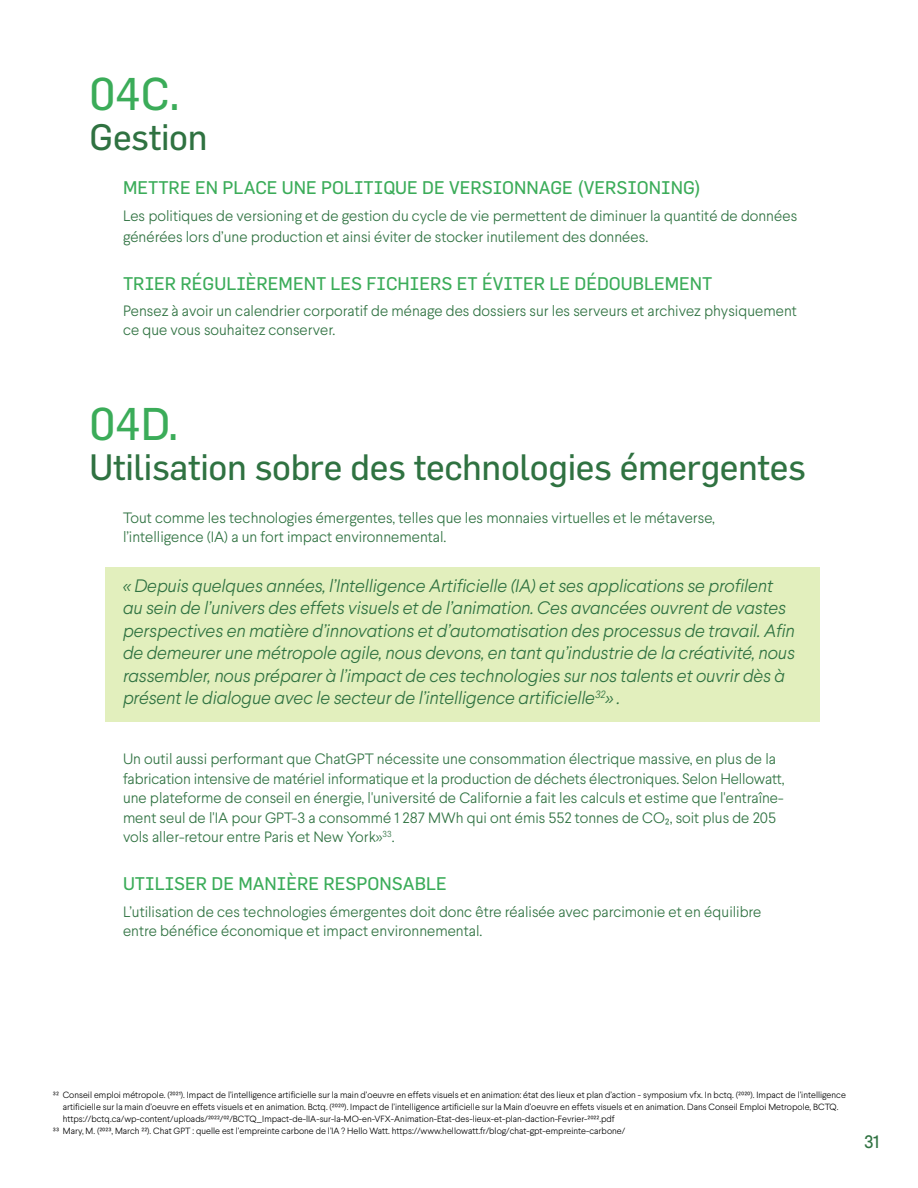
<style>
.page{position:relative;width:918px;height:1188px;background:#fff}
.page>*{position:absolute;margin:0;border:0;box-sizing:border-box;transform-origin:0 0}
.t1{font:45px "Flama";letter-spacing:-.01em;color:#3bac59}
.t2{font:36px "Flama";letter-spacing:-.01em;color:#2f7241}
.t3{font:italic 300 18px/22.5px "Larsseit";letter-spacing:-.01em;color:#2f7241}
.t4{font:18px "Flama";color:#3bac59}
.t5{font:18px "Larsseit";color:#2f7241}
.t6{font:300 15px/19.5px "Larsseit";color:#2f7241}
.t7{font:300 9px "Larsseit";color:#000}
</style>
<div class="page">
<div style="left:105px;top:567px;width:715px;height:154px;background:#e2efbd"></div>
<h1 class="t1" style="left:90px;top:67px;width:92px">04C.</h1>
<h2 class="t2" style="left:90px;top:115px;width:119px">Gestion</h2>
<p class="t4" style="left:123px;top:177px;width:580px">METTRE EN PLACE UNE POLITIQUE DE VERSIONNAGE (VERSIONING)</p>
<p class="t6" style="left:123px;top:205px;width:676px;line-height:21px">Les politiques de versioning et de gestion du cycle de vie permettent de diminuer la quantité de données générées lors d’une production et ainsi éviter de stocker inutilement des données.</p>
<p class="t4" style="left:123px;top:272px;width:591px">TRIER RÉGULIÈREMENT LES FICHIERS ET ÉVITER LE DÉDOUBLEMENT</p>
<p class="t6" style="left:123px;top:301px;width:675px">Pensez à avoir un calendrier corporatif de ménage des dossiers sur les serveurs et archivez physiquement ce que vous souhaitez conserver.</p>
<h1 class="t1" style="left:90px;top:397px;width:91px">04D.</h1>
<h2 class="t2" style="left:90px;top:445px;width:718px">Utilisation sobre des technologies émergentes</h2>
<p class="t6" style="left:123px;top:508px;width:594px">Tout comme les technologies émergentes, telles que les monnaies virtuelles et le métaverse, l’intelligence (IA) a un fort impact environnemental.</p>
<p class="t3" style="left:123px;top:574px;width:674px">« Depuis quelques années, l’Intelligence Artificielle (IA) et ses applications se profilent au sein de l’univers des effets visuels et de l’animation. Ces avancées ouvrent de vastes perspectives en matière d’innovations et d’automatisation des processus de travail. Afin de demeurer une métropole agile, nous devons, en tant qu’industrie de la créativité, nous rassembler, nous préparer à l’impact de ces technologies sur nos talents et ouvrir dès à présent le dialogue avec le secteur de l’intelligence artificielle<sup>32</sup>» .</p>
<p class="t6" style="left:123px;top:749px;width:663px">Un outil aussi performant que ChatGPT nécessite une consommation électrique massive, en plus de la fabrication intensive de matériel informatique et la production de déchets électroniques. Selon Hellowatt, une plateforme de conseil en énergie, l'université de Californie a fait les calculs et estime que l'entraîne&shy;ment seul de l'IA pour GPT-3 a consommé 1 287 MWh qui ont émis 552 tonnes de CO2, soit plus de 205 vols aller-retour entre Paris et New York»<sup>33</sup>.</p>
<p class="t4" style="left:123px;top:873px;width:325px">UTILISER DE MANIÈRE RESPONSABLE</p>
<p class="t6" style="left:123px;top:901px;width:640px">L’utilisation de ces technologies émergentes doit donc être réalisée avec parcimonie et en équilibre entre bénéfice économique et impact environnemental.</p>
<p class="t7" style="left:53px;top:1089px;width:795px">32 Conseil emploi métropole. (2021). Impact de l’intelligence artificielle sur la main d’oeuvre en effets visuels et en animation: état des lieux et plan d’action - symposium vfx. In bctq. (2020). Impact de l’intelligence</p>
<p class="t7" style="left:63px;top:1101px;width:777px">artificielle sur la main d’oeuvre en effets visuels et en animation. Bctq. (2020). Impact de l’intelligence artificielle sur la Main d’oeuvre en effets visuels et en animation. Dans Conseil Emploi Metropole, BCTQ.</p>
<p class="t7" style="left:63px;top:1113px;width:554px">https://bctq.ca/wp-content/uploads/2022/02/BCTQ_Impact-de-lIA-sur-la-MO-en-VFX-Animation-Etat-des-lieux-et-plan-daction-Fevrier-2022.pdf</p>
<p class="t7" style="left:53px;top:1125px;width:574px">33 Mary, M. (2023, March 22). Chat GPT : quelle est l’empreinte carbone de l’IA ? Hello Watt. https://www.hellowatt.fr/blog/chat-gpt-empreinte-carbone/</p>
<p class="t5" style="left:864px;top:1130px;width:17px">31</p>
</div>
